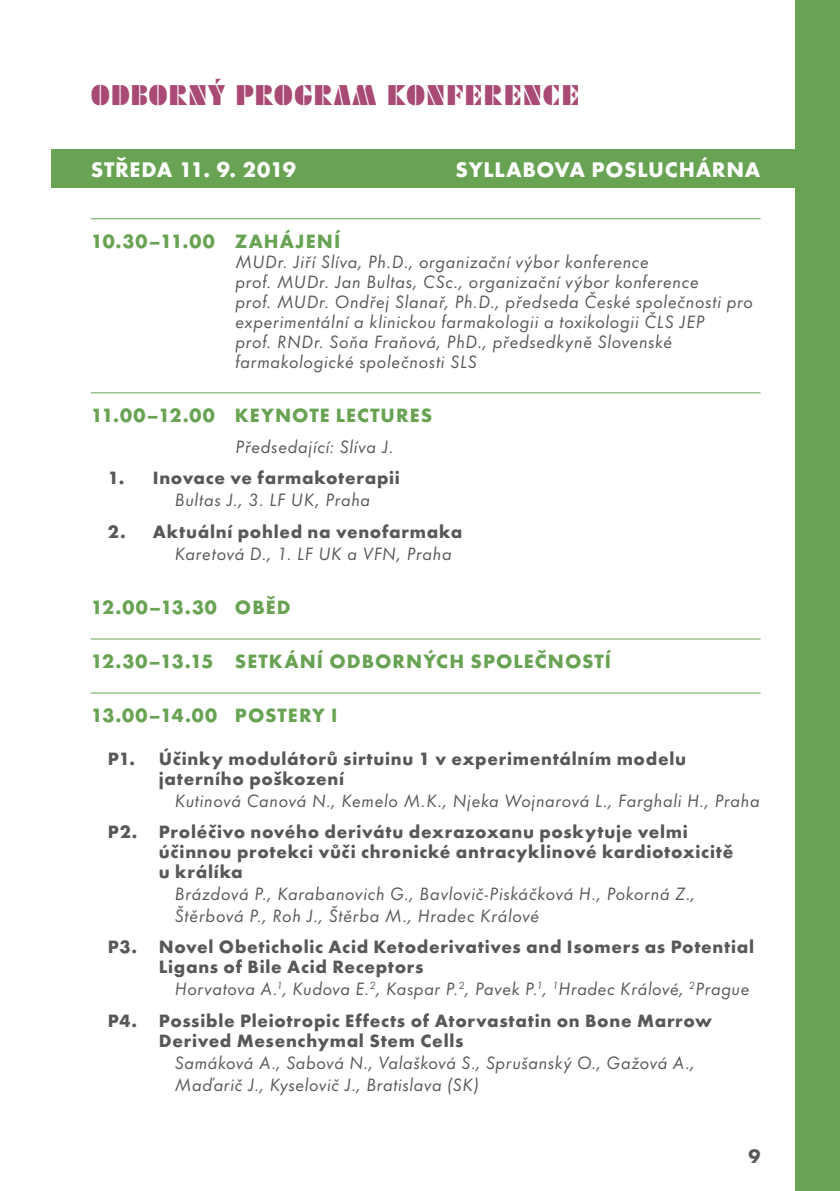
<style>
.page{position:relative;width:840px;height:1191px;background:#fff}
.page>*{position:absolute;margin:0;border:0;box-sizing:border-box;transform-origin:0 0}
.Nadpis{font:900 29.8px "Futura DOT Stencil";letter-spacing:.035em;color:#a94a74}
.DEN_Středa{font:700 22px "Futura TOT";letter-spacing:.03em;color:#fff}
.SEKCE_Středa{font:700 20px "Futura TOT";letter-spacing:.05em;color:#68a353}
.PŘESTÁVKA_Středa{font:700 20px "Futura TOT";letter-spacing:.05em;color:#68a353}
.t1{font:700 20px "Futura TOT";color:#57585a}
.t2{font:700 18.6px/20px "Futura TOT";letter-spacing:.04em;color:#57585a}
.AUTOR{font:18.6px/22px "Futura TOT Book Obli";letter-spacing:.03em;color:#57585a}
.PŘEDSEDAJÍCÍ{font:18.6px/20px "Futura TOT Book Obli";letter-spacing:.035em;color:#57585a}
</style>
<div class="page">
<div style="left:51px;top:149px;width:748px;height:38px;background:#68a353"></div>
<hr style="left:91px;top:218px;width:669px;height:1px;background:#68a353">
<hr style="left:91px;top:392px;width:669px;height:1px;background:#68a353">
<hr style="left:91px;top:638px;width:669px;height:1px;background:#68a353">
<hr style="left:91px;top:692px;width:669px;height:1px;background:#68a353">
<div style="left:795px;top:0;width:44px;height:1191px;background:#68a353"></div>
<p class="Nadpis" style="left:91px;top:77px;width:490px">ODBORNÝ PROGRAM KONFERENCE</p>
<p class="DEN_Středa" style="left:91px;top:156px;width:206px">STŘEDA 11. 9. 2019</p>
<p class="DEN_Středa" style="left:455px;top:156px;width:306px">SYLLABOVA POSLUCHÁRNA</p>
<p class="SEKCE_Středa" style="left:91px;top:228px;width:251px">10.30–11.00 ZAHÁJENÍ</p>
<p class="PŘEDSEDAJÍCÍ" style="left:235px;top:251px;width:414px">MUDr. Jiří Slíva, Ph.D., organizační výbor konference</p>
<p class="PŘEDSEDAJÍCÍ" style="left:235px;top:271px;width:464px">prof. MUDr. Jan Bultas, CSc., organizační výbor konference</p>
<p class="PŘEDSEDAJÍCÍ" style="left:235px;top:291px;width:518px">prof. MUDr. Ondřej Slanař, Ph.D., předseda České společnosti pro experimentální a klinickou farmakologii a toxikologii ČLS JEP</p>
<p class="PŘEDSEDAJÍCÍ" style="left:235px;top:331px;width:438px">prof. RNDr. Soňa Fraňová, PhD., předsedkyně Slovenské farmakologické společnosti SLS</p>
<p class="SEKCE_Středa" style="left:91px;top:402px;width:342px">11.00–12.00 KEYNOTE LECTURES</p>
<p class="PŘEDSEDAJÍCÍ" style="left:235px;top:437px;width:159px">Předsedající: Slíva J.</p>
<p class="t2" style="left:108px;top:468px;width:293px">1. Inovace ve farmakoterapii</p>
<p class="AUTOR" style="left:175px;top:489px;width:197px">Bultas J., 3. LF UK, Praha</p>
<p class="t2" style="left:108px;top:521px;width:355px">2. Aktuální pohled na venofarmaka</p>
<p class="AUTOR" style="left:175px;top:542px;width:278px">Karetová D., 1. LF UK a VFN, Praha</p>
<p class="PŘESTÁVKA_Středa" style="left:91px;top:595px;width:201px">12.00–13.30 OBĚD</p>
<p class="SEKCE_Středa" style="left:91px;top:649px;width:521px">12.30–13.15 SETKÁNÍ ODBORNÝCH SPOLEČNOSTÍ</p>
<p class="SEKCE_Středa" style="left:91px;top:703px;width:248px">13.00–14.00 POSTERY I</p>
<p class="t2" style="left:159px;top:748px;width:528px;text-indent:-51px">P1. Účinky modulátorů sirtuinu 1 v experimentálním modelu jaterního poškození</p>
<p class="AUTOR" style="left:175px;top:789px;width:586px">Kutinová Canová N., Kemelo M.K., Njeka Wojnarová L., Farghali H., Praha</p>
<p class="t2" style="left:159px;top:821px;width:575px;text-indent:-51px">P2. Proléčivo nového derivátu dexrazoxanu poskytuje velmi účinnou protekci vůči chronické antracyklinové kardiotoxicitě u králíka</p>
<p class="AUTOR" style="left:175px;top:882px;width:521px">Brázdová P., Karabanovich G., Bavlovič-Piskáčková H., Pokorná Z.,<br>Štěrbová P., Roh J., Štěrba M., Hradec Králové</p>
<p class="t2" style="left:159px;top:936px;width:596px;text-indent:-51px">P3. Novel Obeticholic Acid Ketoderivatives and Isomers as Potential<br>Ligans of Bile Acid Receptors</p>
<p class="AUTOR" style="left:175px;top:978px;width:575px">Horvatova A.<sup>1</sup>, Kudova E.<sup>2</sup>, Kaspar P.<sup>2</sup>, Pavek P.<sup>1</sup>, <sup>1</sup>Hradec Králové, <sup>2</sup>Prague</p>
<p class="t2" style="left:159px;top:1010px;width:554px;text-indent:-51px">P4. Possible Pleiotropic Effects of Atorvastatin on Bone Marrow<br>Derived Mesenchymal Stem Cells</p>
<p class="AUTOR" style="left:175px;top:1051px;width:521px">Samáková A., Sabová N., Valašková S., Sprušanský O., Gažová A.,<br>Maďarič J., Kyselovič J., Bratislava (SK)</p>
<p class="t1" style="left:748px;top:1144px;width:13px">9</p>
</div>
